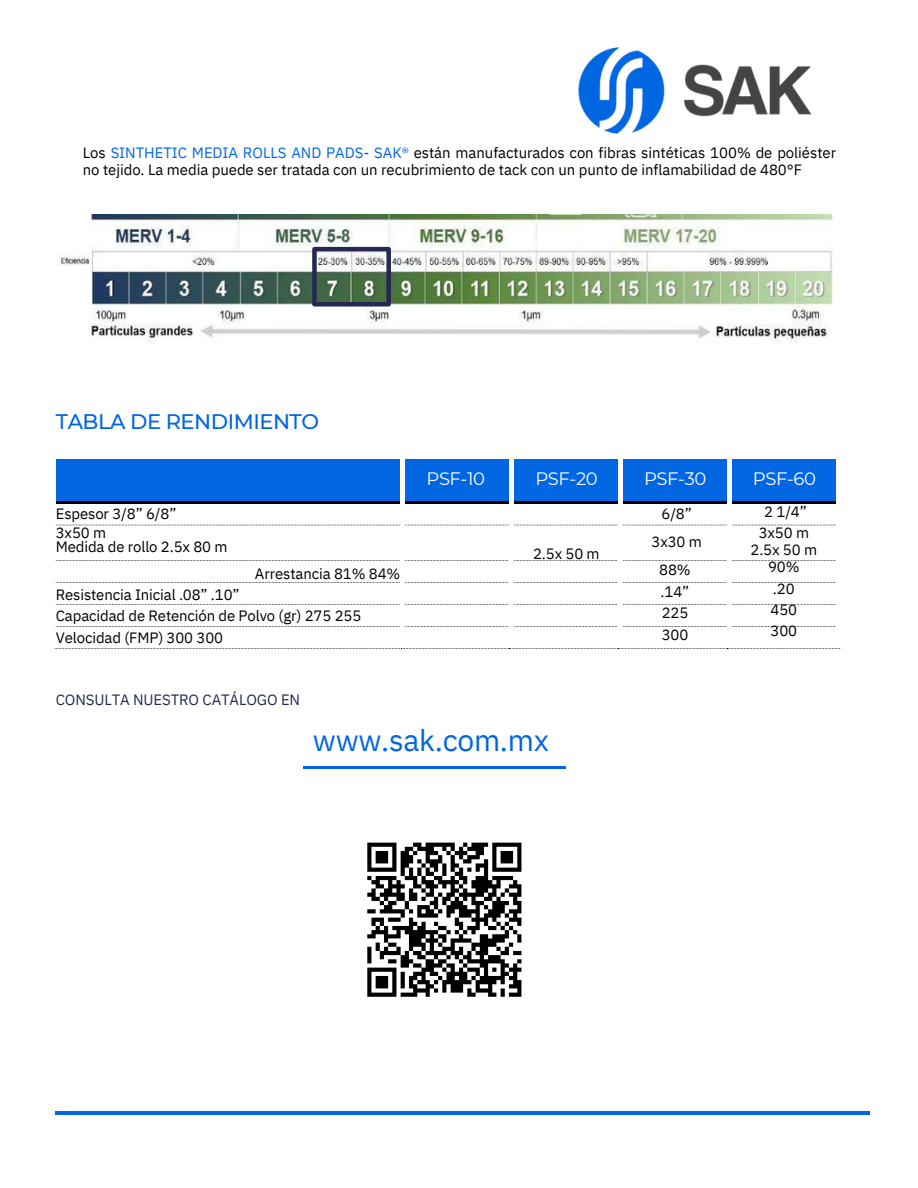
<style>
.page{position:relative;width:918px;height:1188px;background:#fff}
.page>*{position:absolute;margin:0;border:0;box-sizing:border-box;transform-origin:0 0}
.t1{font:30px "IBM Plex Sans";letter-spacing:-.01em;color:#0066e1}
.t2{font:500 21px "Montserrat";letter-spacing:-.025em;color:#0066e1}
.t3{font:18px "Montserrat";letter-spacing:-.025em;color:#fff}
.t4{font:15px/28.2px "IBM Plex Sans";letter-spacing:-.005em;color:#000;text-align:center}
.t5{font:15px "IBM Plex Sans";letter-spacing:-.01em;color:#242852}
.s1{color:#0066e1}
</style>
<div class="page">
<hr style="left:56px;top:1112px;width:266px;height:3px;background:#0066e1">
<hr style="left:325px;top:1112px;width:178px;height:3px;background:#0066e1">
<hr style="left:506px;top:1112px;width:167px;height:3px;background:#0066e1">
<svg style="left:673px;top:1112px;width:4px;height:3px"></svg>
<hr style="left:677px;top:1112px;width:193px;height:3px;background:#0066e1">
<hr style="left:304px;top:767px;width:262px;height:2px;background:#0066e1">
<div style="left:56px;top:459px;width:345px;height:42px;background:#0066e1"></div>
<div style="left:405px;top:459px;width:105px;height:42px;background:#0066e1"></div>
<div style="left:514px;top:459px;width:105px;height:42px;background:#0066e1"></div>
<div style="left:623px;top:459px;width:105px;height:42px;background:#0066e1"></div>
<div style="left:732px;top:459px;width:104px;height:42px;background:#0066e1"></div>
<div style="left:727px;top:459px;width:5px;height:42px;background:#fff"></div>
<hr style="left:56px;top:501px;width:345px;height:2px;background:#000">
<hr style="left:405px;top:501px;width:105px;height:2px;background:#000">
<hr style="left:514px;top:501px;width:105px;height:2px;background:#000">
<hr style="left:623px;top:501px;width:104px;height:2px;background:#000">
<hr style="left:732px;top:501px;width:104px;height:2px;background:#000">
<svg style="left:56px;top:525px;width:780px;height:1px"></svg>
<hr style="left:401px;top:525px;width:4px;height:35px;background:#fff">
<hr style="left:510px;top:525px;width:4px;height:35px;background:#fff">
<hr style="left:619px;top:525px;width:4px;height:35px;background:#fff">
<div style="left:727px;top:525px;width:5px;height:35px;background:#fff"></div>
<svg style="left:56px;top:560px;width:780px;height:1px"></svg>
<svg style="left:56px;top:582px;width:780px;height:1px"></svg>
<svg style="left:56px;top:604px;width:780px;height:1px"></svg>
<svg style="left:56px;top:626px;width:780px;height:1px"></svg>
<svg style="left:55px;top:648px;width:786px;height:1px"></svg>
<img style="left:59px;top:214px;width:773px;height:129px">
<div style="left:312px;top:247px;width:79px;height:60px;border:5px solid #242852"></div>
<img style="left:578px;top:47px;width:234px;height:87px">
<svg style="left:367px;top:842px;width:155px;height:155px"></svg>
<p class="t4" style="left:83px;top:144px;width:755px;line-height:16.8px;text-align:left">Los <span class="s1">SINTHETIC MEDIA ROLLS AND PADS- SAK®</span> están manufacturados con fibras sintéticas 100% de poliéster no tejido. La media puede ser tratada con un recubrimiento de tack con un punto de inflamabilidad de 480°F</p>
<p class="t2" style="left:56px;top:409px;width:265px">TABLA DE RENDIMIENTO</p>
<p class="t4" style="left:56px;top:499px;width:122px">Espesor 3/8” 6/8”</p>
<p class="t4" style="left:56px;top:518px;width:52px">3x50 m</p>
<p class="t4" style="left:56px;top:532px;width:173px">Medida de rollo 2.5x 80 m</p>
<p class="t4" style="left:255px;top:559px;width:147px">Arrestancia 81% 84%</p>
<p class="t4" style="left:56px;top:580px;width:185px">Resistencia Inicial .08” .10”</p>
<p class="t4" style="left:56px;top:602px;width:307px">Capacidad de Retención de Polvo (gr) 275 255</p>
<p class="t4" style="left:56px;top:623px;width:169px">Velocidad (FMP) 300 300</p>
<p class="t5" style="left:56px;top:689px;width:246px">CONSULTA NUESTRO CATÁLOGO EN</p>
<p class="t3" style="left:426px;top:468px;width:60px">PSF-10</p>
<p class="t3" style="left:535px;top:468px;width:64px">PSF-20</p>
<p class="t3" style="left:644px;top:468px;width:64px">PSF-30</p>
<p class="t3" style="left:753px;top:468px;width:65px">PSF-60</p>
<p class="t4" style="left:533px;top:540px;width:68px">2.5x 50 m</p>
<p class="t4" style="left:651px;top:499px;width:52px">6/8”<br>3x30 m<br>88%</p>
<p class="t4" style="left:661px;top:577px;width:30px">.14”</p>
<p class="t4" style="left:662px;top:598px;width:28px">225</p>
<p class="t4" style="left:662px;top:620px;width:28px">300</p>
<p class="t4" style="left:759px;top:501px;width:52px;line-height:21.3px">2 1/4”<br>3x50 m</p>
<p class="t4" style="left:751px;top:536px;width:68px">2.5x 50 m</p>
<p class="t4" style="left:768px;top:552px;width:33px">90%</p>
<p class="t4" style="left:773px;top:574px;width:23px">.20</p>
<p class="t4" style="left:771px;top:595px;width:28px">450</p>
<p class="t4" style="left:771px;top:617px;width:28px">300</p>
<p class="t1" style="left:313px;top:720px;width:238px">www.sak.com.mx</p>
</div>
